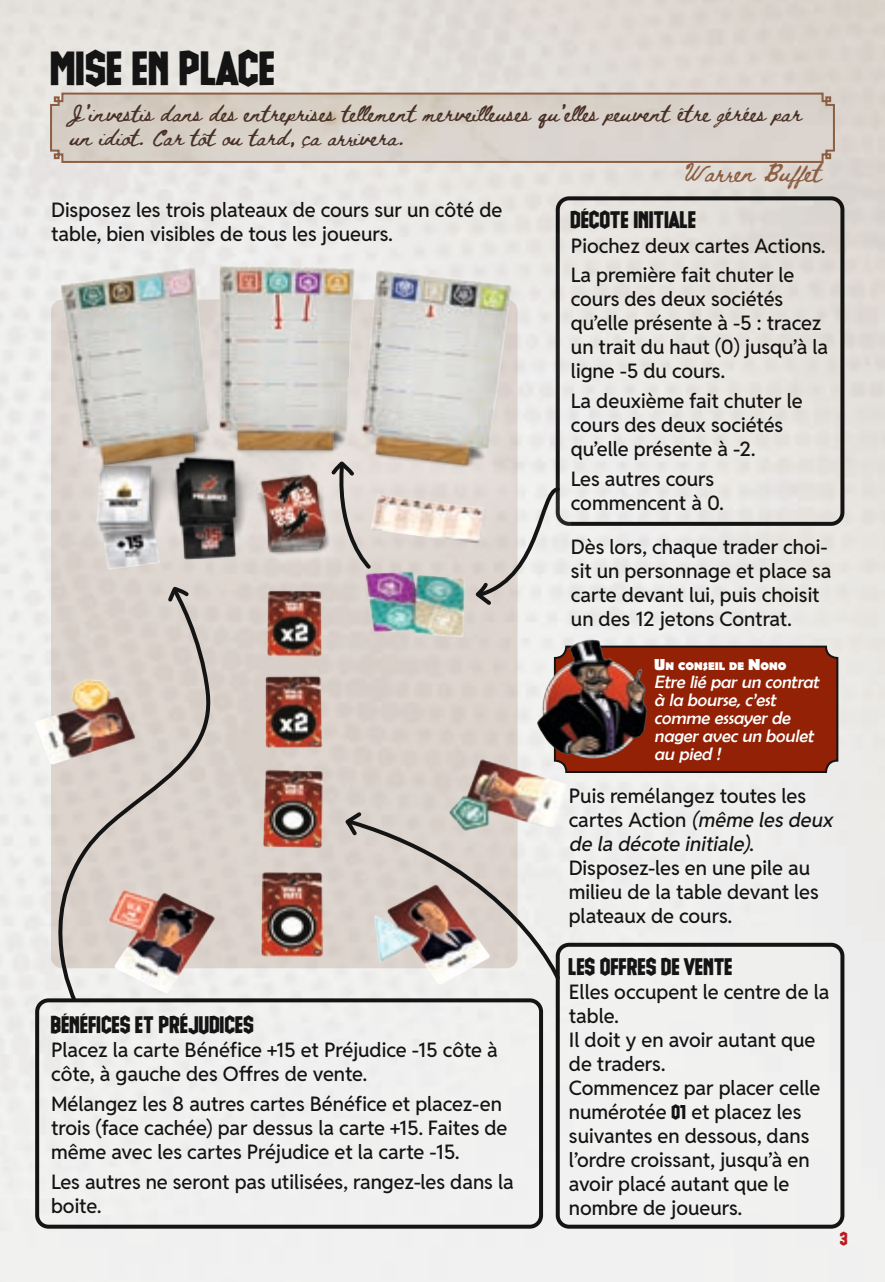
<style>
.page{position:relative;width:885px;height:1282px;background:#fff}
.page>*{position:absolute;margin:0;border:0;box-sizing:border-box;transform-origin:0 0}
.t1{font:48px "Glue Gun Ben accents";color:#131413}
.t2{font:24px "Glue Gun Ben accents";color:#131413}
.t3{font:20px/24px "Reddit Sans";letter-spacing:-.005em;color:#131413}
.t4{font:italic 18px/18px "Berlin Sans FB";color:#fff}
.t5{font:italic 18px "Beth Ellen";color:#8c5e42}
.t6{font:18px "Glue Gun Ben accents";color:#bb1a21}
.t7{font:italic 16px/24px "Beth Ellen";color:#483025}
.t8{font:700 11.2px "Berlin Sans FB";color:#fff}
.s1{font-size:16px}
.s2{font-style:italic}
.s3{font-family:"Glue Gun Ben accents"}
</style>
<div class="page">
<img style="left:0;top:0;width:884px;height:1281px">
<div style="left:555px;top:196px;width:289px;height:330px;border:4px solid #131413;border-radius:11px"></div>
<img style="left:0;top:234px;width:571px;height:861px">
<div style="left:555px;top:942px;width:289px;height:286px;border:4px solid #131413;border-radius:11px"></div>
<div style="left:35px;top:998px;width:508px;height:230px;border:4px solid #131413;border-radius:11px"></div>
<svg style="left:473px;top:485px;width:89px;height:123px"></svg>
<svg style="left:328px;top:463px;width:45px;height:107px;background:#cac4bf"></svg>
<svg style="left:343px;top:808px;width:218px;height:173px;background:#ccc4bf"></svg>
<svg style="left:36px;top:588px;width:181px;height:414px;background:#cfc3bd"></svg>
<svg style="left:165px;top:588px;width:27px;height:16px"></svg>
<svg style="left:49px;top:92px;width:786px;height:72px;background:#d3c9c0"></svg>
<div style="left:555px;top:646px;width:282px;height:126px;background:#922105;border-radius:11px"></div>
<div style="left:554px;top:645px;width:284px;height:128px;border:2px solid #131413;border-radius:11px"></div>
<img style="left:530px;top:630px;width:123px;height:136px">
<p class="t1" style="left:51px;top:45px;width:227px">MISE EN PLACE</p>
<p class="t7" style="left:70px;top:104px;width:739px">J’in vestis dans des entrep rises tellement merveilleuses qu’elles p euvent être gérées p ar un idiot . Car tôt ou tard, ça arrivera.</p>
<p class="t5" style="left:683px;top:164px;width:140px">Warren Buffet</p>
<p class="t3" style="left:51px;top:196px;width:453px">Disposez les trois plateaux de cours sur un côté de table, bien visibles de tous les joueurs.</p>
<p class="t2" style="left:571px;top:209px;width:127px">DÉCOTE INITIALE</p>
<p class="t3" style="left:571px;top:232px;width:256px">Piochez deux cartes Actions.</p>
<p class="t3" style="left:571px;top:261px;width:259px">La première fait chuter le cours des deux sociétés qu’elle présente à -5 : tracez un trait du haut (0) jusqu’à la ligne -5 du cours.</p>
<p class="t3" style="left:571px;top:387px;width:233px">La deuxième fait chuter le cours des deux sociétés qu’elle présente à -2.</p>
<p class="t3" style="left:571px;top:465px;width:154px">Les autres cours commencent à 0.</p>
<p class="t3" style="left:571px;top:533px;width:262px">Dès lors, chaque trader choi&shy;sit un personnage et place sa carte devant lui, puis choisit un des 12 jetons Contrat.</p>
<p class="t8" style="left:654px;top:659px;width:134px"><span class="s1">U</span>N CONSEIL DE <span class="s1">N</span>ONO</p>
<p class="t4" style="left:654px;top:672px;width:170px">Etre lié parun contrat à la bourse,c’est comme essayerde nageravec un boulet au pied !</p>
<p class="t2" style="left:51px;top:1013px;width:205px">BÉNÉFICES ET PRÉJUDICES</p>
<p class="t3" style="left:51px;top:1036px;width:448px">Placez la carte Bénéfice +15 et Préjudice -15 côte à côte, à gauche des Offres de vente.</p>
<p class="t3" style="left:51px;top:1090px;width:458px">Mélangez les 8 autres cartes Bénéfice et placez-en trois (face cachée) par dessus la carte +15. Faites de même avec les cartes Préjudice et la carte -15.</p>
<p class="t3" style="left:51px;top:1167px;width:464px">Les autres ne seront pas utilisées, rangez-les dans la boite.</p>
<p class="t3" style="left:568px;top:781px;width:270px">Puis remélangez toutes les cartes Action <span class="s2">(même lesdeux de la décote initiale)</span>.</p>
<p class="t3" style="left:568px;top:853px;width:252px">Disposez-les en une pile au milieu de la table devant les plateaux de cours.</p>
<p class="t2" style="left:569px;top:954px;width:166px">LES OFFRES DE VENTE</p>
<p class="t3" style="left:569px;top:977px;width:262px">Elles occupent le centre de la table.</p>
<p class="t3" style="left:569px;top:1025px;width:248px">Il doit y en avoir autant que de traders.</p>
<p class="t3" style="left:569px;top:1073px;width:253px">Commencez par placer celle numérotée <span class="s3">01</span> et placez les suivantes en dessous, dans l’ordre croissant, jusqu’à en avoir placé autant que le nombre de joueurs.</p>
<p class="t6" style="left:840px;top:1230px;width:9px">3</p>
</div>
